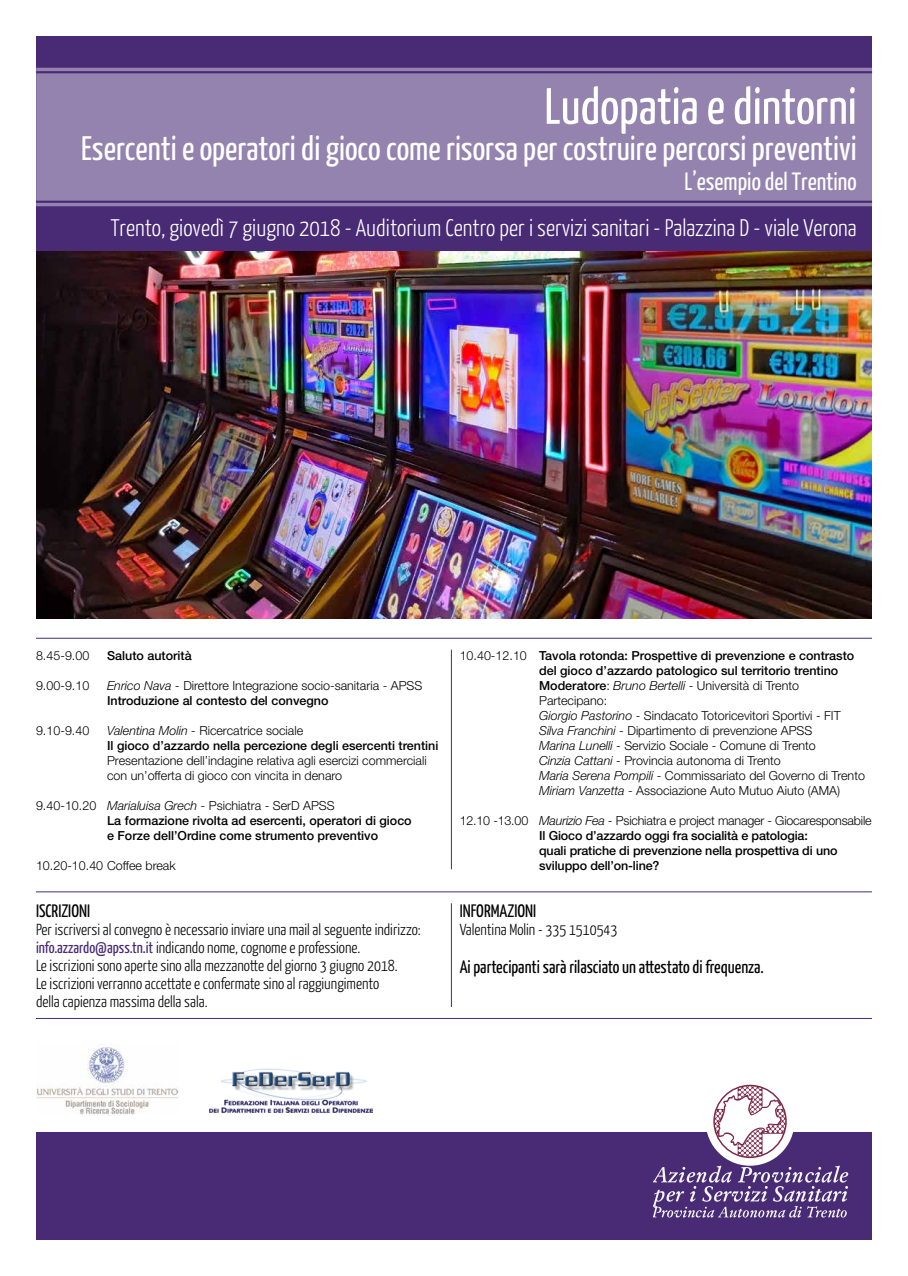
<style>
.page{position:relative;width:908px;height:1276px;background:#fff}
.page>*{position:absolute;margin:0;border:0;box-sizing:border-box;transform-origin:0 0}
.t1{font:51px "Yanone Kaffeesatz";color:#fff}
.t2{font:34px "Yanone Kaffeesatz";color:#fff}
.t3{font:25px "Yanone Kaffeesatz";color:#fff}
.t4{font:300 24px "Yanone Kaffeesatz";color:#fff}
.t5{font:18px "Yanone Kaffeesatz";color:#000}
.t6{font:300 16px/18px "Yanone Kaffeesatz";color:#000}
.t7{font:300 12.5px/15px "Helvetica Neue";color:#000}
.t8{font:500 12.5px/15px "Helvetica Neue";color:#000}
.s1{font-style:italic}
.s2{font-weight:500}
.s3{font-weight:300;font-style:italic}
.s4{font-weight:300}
.s5{font-weight:400;color:#482a75}
</style>
<div class="page">
<div style="left:36px;top:36px;width:835px;height:216px;background:#482a75"></div>
<div style="left:36px;top:68px;width:835px;height:138px;background:#9483ae"></div>
<hr style="left:36px;top:201px;width:835px;height:2px;background:#482a75">
<hr style="left:36px;top:71px;width:835px;height:2px;background:#482a75">
<hr style="left:451px;top:649px;width:1px;height:220px;background:#482a75">
<hr style="left:451px;top:903px;width:1px;height:104px;background:#482a75">
<hr style="left:36px;top:638px;width:835px;height:1px;background:#482a75">
<hr style="left:36px;top:891px;width:835px;height:1px;background:#482a75">
<hr style="left:36px;top:1018px;width:835px;height:1px;background:#482a75">
<img style="left:36px;top:252px;width:835px;height:366px">
<div style="left:36px;top:1132px;width:835px;height:108px;background:#482a75"></div>
<svg style="left:653px;top:1084px;width:194px;height:133px"></svg>
<img style="left:36px;top:1044px;width:142px;height:71px">
<img style="left:210px;top:1068px;width:163px;height:45px">
<h1 class="t1" style="left:544px;top:75px;width:313px">Ludopatia e dintorni</h1>
<h2 class="t2" style="left:81px;top:127px;width:776px">Esercenti e operatori di gioco come risorsa per costruire percorsi preventivi</h2>
<h3 class="t3" style="left:684px;top:166px;width:173px">L’esempio del Trentino</h3>
<h3 class="t4" style="left:111px;top:213px;width:747px">Trento, giovedì 7 giugno 2018 - Auditorium Centro per i servizi sanitari - Palazzina D - viale Verona</h3>
<p class="t7" style="left:36px;top:647px;width:55px">8.45-9.00</p>
<p class="t8" style="left:107px;top:647px;width:86px">Saluto autorità</p>
<p class="t7" style="left:36px;top:677px;width:55px">9.00-9.10</p>
<p class="t7" style="left:107px;top:677px;width:316px"><span class="s1">Enrico Nava -</span> Direttore Integrazione socio-sanitaria - APSS<br><span class="s2">Introduzione al contesto del convegno</span></p>
<p class="t7" style="left:36px;top:722px;width:55px">9.10-9.40</p>
<p class="t8" style="left:107px;top:722px;width:332px"><span class="s3">Valentina Molin -</span> <span class="s4">Ricercatrice sociale<br></span>Il gioco d’azzardo nella percezione degli esercenti trentini</p>
<p class="t7" style="left:107px;top:752px;width:321px">Presentazione dell’indagine relativa agli esercizi commerciali con un’offerta di gioco con vincita in denaro</p>
<p class="t8" style="left:107px;top:797px;width:306px;text-indent:-71px"><span class="s4">9.40-10.20</span> <span class="s3">Marialuisa Grech -</span> <span class="s4">Psichiatra - SerD APSS<br></span>La formazione rivolta ad esercenti, operatori di gioco e Forze dell’Ordine come strumento preventivo</p>
<p class="t7" style="left:36px;top:857px;width:141px">10.20-10.40 Coffee break</p>
<h3 class="t5" style="left:36px;top:899px;width:55px">ISCRIZIONI</h3>
<p class="t6" style="left:36px;top:919px;width:386px">Per iscriversi al convegno è necessario inviare una mail al seguente indirizzo: <span class="s5">info.azzardo@apss.tn.it</span> indicando nome, cognome e professione.<br>Le iscrizioni sono aperte sino alla mezzanotte del giorno 3 giugno 2018.<br>Le iscrizioni verranno accettate e confermate sino al raggiungimento<br>della capienza massima della sala.</p>
<p class="t7" style="left:539px;top:647px;width:327px;text-indent:-79px">10.40-12.10 <span class="s2">Tavola rotonda: Prospettive di prevenzione e contrasto del gioco d’azzardo patologico sul territorio trentino Moderatore</span>: <span class="s1">Bruno Bertelli</span> - Università di Trento Partecipano:<br><span class="s1">Giorgio Pastorino</span> - Sindacato Totoricevitori Sportivi - FIT <span class="s1">Silva Franchini</span> - Dipartimento di prevenzione APSS<br><span class="s1">Marina Lunelli</span> - Servizio Sociale - Comune di Trento<br><span class="s1">Cinzia Cattani</span> - Provincia autonoma di Trento<br><span class="s1">Maria Serena Pompili</span> - Commissariato del Governo di Trento <span class="s1">Miriam Vanzetta</span> - Associazione Auto Mutuo Aiuto (AMA)</p>
<p class="t8" style="left:539px;top:812px;width:334px;text-indent:-79px"><span class="s4">12.10 -13.00</span> <span class="s3">Maurizio Fea -</span> <span class="s4">Psichiatra e project manager - Giocaresponsabile </span>Il Gioco d’azzardo oggi fra socialità e patologia:<br>quali pratiche di prevenzione nella prospettiva di uno sviluppo dell’on-line?</p>
<h3 class="t5" style="left:459px;top:899px;width:78px">INFORMAZIONI</h3>
<p class="t6" style="left:459px;top:919px;width:159px">Valentina Molin - 335 1510543</p>
<h3 class="t5" style="left:459px;top:955px;width:305px">Ai partecipanti sarà rilasciato un attestato di frequenza.</h3>
</div>
